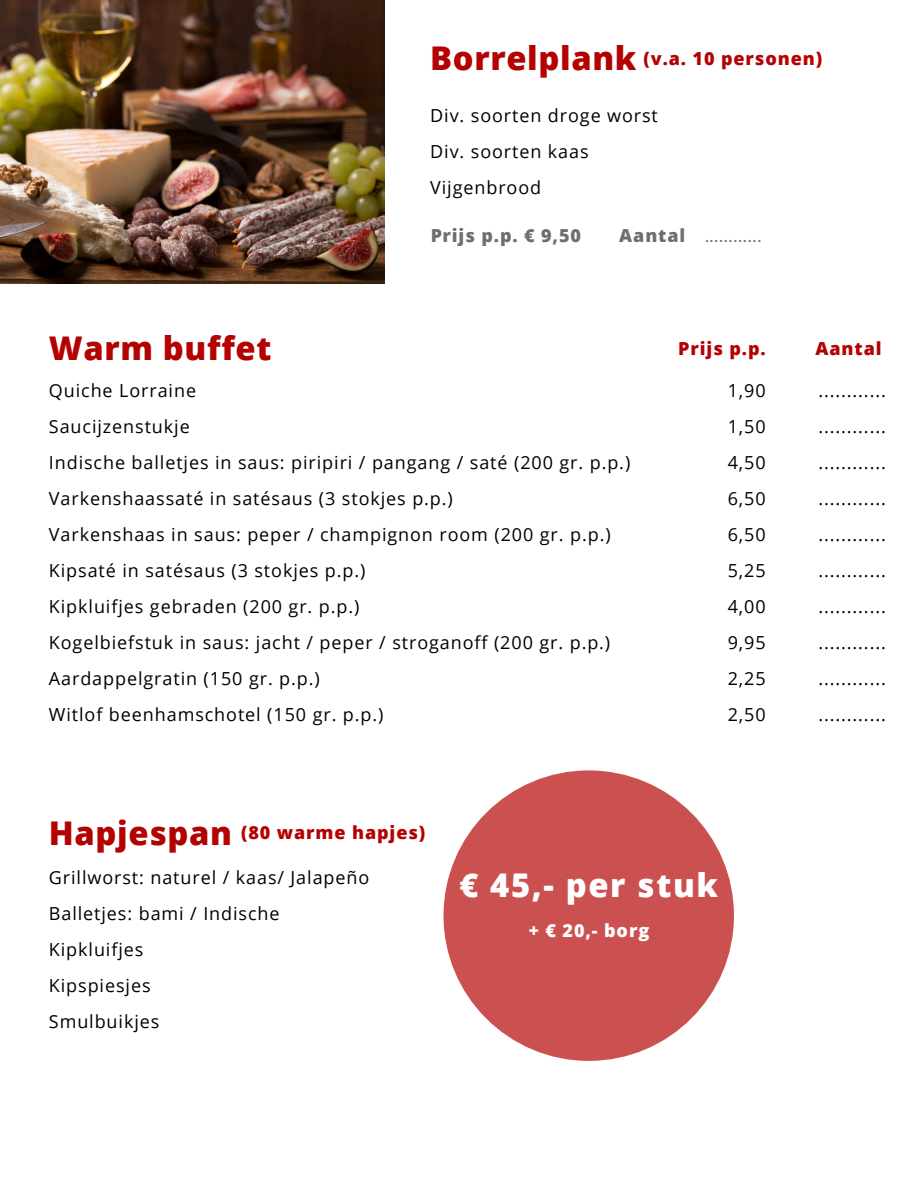
<style>
.page{position:relative;width:918px;height:1188px;background:#fff}
.page>*{position:absolute;margin:0;border:0;box-sizing:border-box;transform-origin:0 0}
.t1{font:800 32.7px "Open Sans";letter-spacing:.02em;color:#b40202}
.t2{font:800 32.7px "Open Sans";letter-spacing:.05em;color:#fff}
.t3{font:18px/36px "Open Sans";letter-spacing:.05em;color:#000;text-align:justify}
.t4{font:800 18px "Open Sans";letter-spacing:.05em;color:#b40202}
.t5{font:800 18px "Open Sans";letter-spacing:.05em;color:#000}
.t6{font:800 18px "Open Sans";letter-spacing:.05em;color:#fff}
.s1{font-weight:800}
</style>
<div class="page">
<img style="left:0;top:0;width:385px;height:284px">
<div style="left:443px;top:770px;width:291px;height:291px;background:#cb5151;border-radius:50%"></div>
<p class="t1" style="left:430px;top:35px;width:208px">Borrelplank</p>
<p class="t4" style="left:643px;top:45px;width:180px">(v.a. 10 personen)</p>
<p class="t3" style="left:430px;top:97px;width:229px">Div. soorten droge worst</p>
<p class="t3" style="left:430px;top:133px;width:160px">Div. soorten kaas</p>
<p class="t3" style="left:430px;top:169px;width:112px">Vijgenbrood</p>
<p class="t5" style="left:430px;top:222px;width:152px">Prijs p.p. € 9,50</p>
<p class="t3" style="left:619px;top:217px;width:144px"><span class="s1">Aantal</span> ............</p>
<h1 class="t1" style="left:49px;top:326px;width:224px">Warm buffet</h1>
<h2 class="t4" style="left:678px;top:336px;width:89px">Prijs p.p.</h2>
<p class="t4" style="left:815px;top:336px;width:68px">Aantal</p>
<p class="t3" style="left:49px;top:372px;width:149px">Quiche Lorraine</p>
<p class="t3" style="left:49px;top:408px;width:142px">Saucijzenstukje</p>
<h2 class="t3" style="left:49px;top:444px;width:583px">Indische balletjes in saus: piripiri / pangang / saté (200 gr. p.p.)</h2>
<h2 class="t3" style="left:49px;top:480px;width:405px">Varkenshaassaté in satésaus (3 stokjes p.p.)</h2>
<p class="t3" style="left:49px;top:516px;width:563px">Varkenshaas in saus: peper / champignon room (200 gr. p.p.)</p>
<h1 class="t3" style="left:49px;top:552px;width:318px">Kipsaté in satésaus (3 stokjes p.p.)</h1>
<h2 class="t3" style="left:49px;top:588px;width:312px">Kipkluifjes gebraden (200 gr. p.p.)</h2>
<h2 class="t3" style="left:49px;top:624px;width:563px">Kogelbiefstuk in saus: jacht / peper / stroganoff (200 gr. p.p.)</h2>
<p class="t3" style="left:49px;top:660px;width:272px">Aardappelgratin (150 gr. p.p.)</p>
<p class="t3" style="left:49px;top:696px;width:336px">Witlof beenhamschotel (150 gr. p.p.)</p>
<p class="t3" style="left:728px;top:372px;width:39px">1,90</p>
<p class="t3" style="left:728px;top:408px;width:39px">1,50</p>
<p class="t3" style="left:728px;top:444px;width:39px">4,50</p>
<p class="t3" style="left:728px;top:480px;width:39px">6,50</p>
<p class="t3" style="left:728px;top:516px;width:39px">6,50</p>
<p class="t3" style="left:728px;top:552px;width:39px">5,25</p>
<p class="t3" style="left:728px;top:588px;width:39px">4,00</p>
<p class="t3" style="left:728px;top:624px;width:39px">9,95</p>
<p class="t3" style="left:728px;top:660px;width:39px">2,25</p>
<p class="t3" style="left:728px;top:696px;width:39px">2,50</p>
<p class="t3" style="left:818px;top:372px;width:69px">............ ............ ............ ............</p>
<p class="t3" style="left:818px;top:516px;width:69px">............</p>
<p class="t3" style="left:818px;top:552px;width:69px">............</p>
<p class="t3" style="left:818px;top:588px;width:69px">............</p>
<p class="t3" style="left:818px;top:624px;width:69px">............</p>
<p class="t3" style="left:818px;top:660px;width:69px">............</p>
<p class="t3" style="left:818px;top:696px;width:69px">............</p>
<p class="t1" style="left:49px;top:810px;width:185px">Hapjespan</p>
<p class="t3" style="left:49px;top:859px;width:322px">Grillworst: naturel / kaas/ Jalapeño</p>
<p class="t3" style="left:49px;top:895px;width:232px">Balletjes: bami / Indische</p>
<h1 class="t3" style="left:49px;top:931px;width:96px">Kipkluifjes</h1>
<h2 class="t3" style="left:49px;top:967px;width:103px">Kipspiesjes</h2>
<p class="t3" style="left:49px;top:1003px;width:112px">Smulbuikjes</p>
<p class="t4" style="left:241px;top:820px;width:186px">(80 warme hapjes)</p>
<p class="t2" style="left:459px;top:862px;width:260px">€ 45,- per stuk</p>
<p class="t6" style="left:529px;top:917px;width:122px">+ € 20,- borg</p>
</div>
